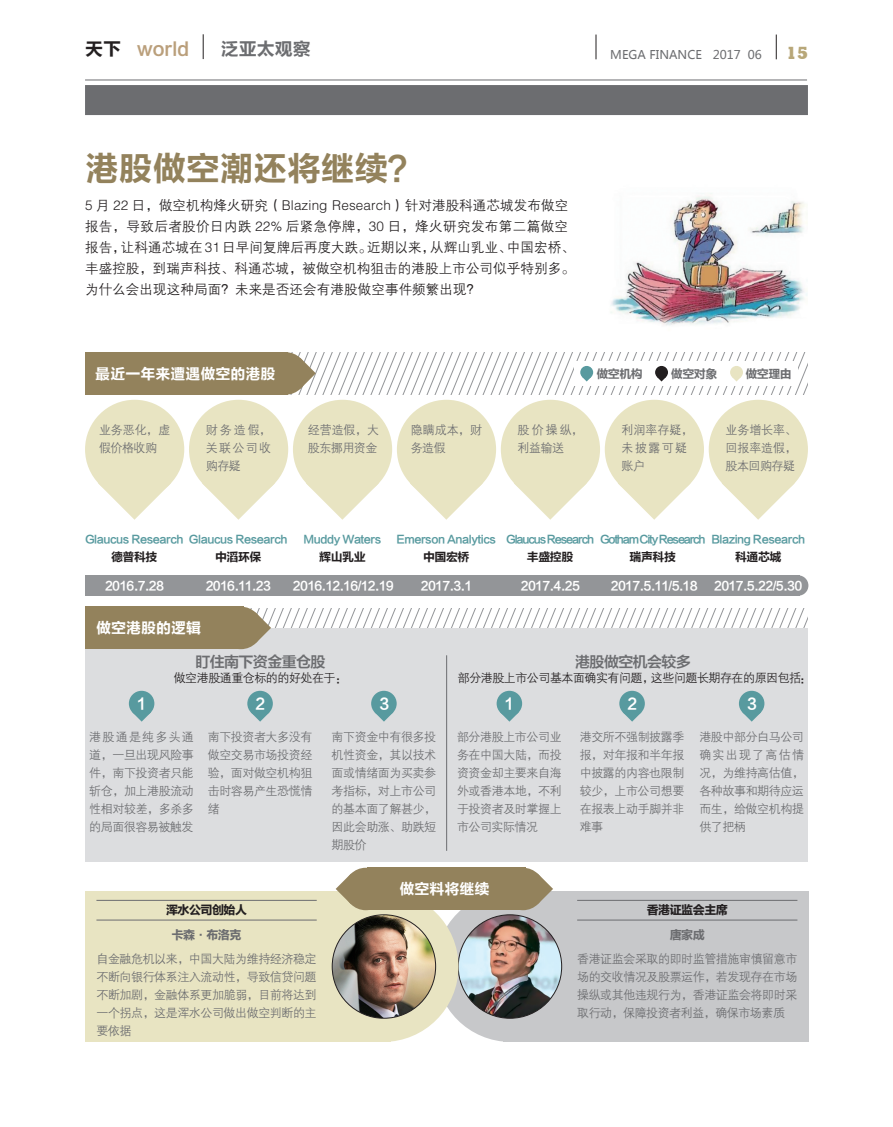
<style>
.page{position:relative;width:893px;height:1127px;background:#fff}
.page>*{position:absolute;margin:0;border:0;box-sizing:border-box;transform-origin:0 0}
.t1{font:33.6px "FZLTCHJW GB1 0";color:#93825c}
.t2{font:18px "FZLTCHJW GB1 0";color:#ba9f7b}
.t3{font:18px "FZLTCHJW GB1 0";color:#6c6d70}
.t4{font:18px "FZLTCHJW GB1 0";color:#231f20}
.t5{font:800 16.95px "Stymie BT";color:#b8a779}
.t6{font:15px "FZLTCHJW GB1 0";color:#fff}
.t7{font:15px "FZLTZCHK GBK1 0";letter-spacing:-.04em;color:#6c6d70}
.t8{font:13.5px/21px "FZZDXJW GB1 0";letter-spacing:.01em;color:#231f20}
.t9{font:12px/18px "FZZDXJW GB1 0";letter-spacing:-.035em;color:#6c6d70;text-align:justify}
.t10{font:12px "FZLTCHJW GB1 0";letter-spacing:-.04em;color:#fff}
.t11{font:12px "FZZDXJW GB1 0";letter-spacing:-.04em;color:#231f20}
.t12{font:12px "FZLTCHJW GB1 0";letter-spacing:-.04em;color:#231f20}
.t13{font:12px "Microsoft Ya Hei";color:#6c6d70}
.t14{font:12px "FZLTDHK GBK1 0";letter-spacing:-.04em;color:#231f20}
.t15{font:12px/18px "FZZDXJW GB1 0";color:#6c6d70}
.t16{font:12px "FZLTCHJW GB1 0";letter-spacing:-.04em;color:#6c6d70}
.t17{font:12px "FZLTDHK GBK1 0";letter-spacing:-.04em;color:#6c6d70}
.t18{font:12px/18px "FZZDXJW GB1 0";letter-spacing:.065em;color:#6c6d70}
.t19{font:10.8px "FZLTCHJW GB1 0";letter-spacing:-.045em;color:#589a9f}
.t20{font:10.8px "FZLTCHJW GB1 0";letter-spacing:-.115em;color:#589a9f}
.t21{font:10.8px "FZLTCHJW GB1 0";letter-spacing:-.11em;color:#589a9f}
</style>
<div class="page">
<svg style="left:596px;top:35px;width:1px;height:24px"></svg>
<svg style="left:776px;top:35px;width:1px;height:24px"></svg>
<div style="left:85px;top:628px;width:723px;height:233px;background:#dcdddf"></div>
<div style="left:435px;top:891px;width:151px;height:151px;background:#c7c8ca;border-radius:50%"></div>
<div style="left:503px;top:891px;width:305px;height:151px;background:#c7c8ca"></div>
<hr style="left:577px;top:920px;width:220px;height:1px;background:#6c6d70">
<hr style="left:577px;top:900px;width:220px;height:1px;background:#6c6d70">
<img style="left:458px;top:915px;width:104px;height:103px;border-radius:52px">
<div style="left:308px;top:891px;width:150px;height:151px;background:#e8e4c2;border-radius:50%"></div>
<div style="left:85px;top:891px;width:305px;height:151px;background:#e8e4c2"></div>
<hr style="left:96px;top:920px;width:221px;height:1px;background:#6c6d70">
<hr style="left:96px;top:900px;width:221px;height:1px;background:#6c6d70">
<div style="left:85px;top:85px;width:723px;height:30px;background:#6c6d70"></div>
<hr style="left:85px;top:80px;width:722px;height:1px;background:#6c6d70">
<svg style="left:203px;top:34px;width:1px;height:25px"></svg>
<div style="left:85px;top:400px;width:99px;height:99px;background:#e8e4c2;border-radius:50%"></div>
<svg style="left:98px;top:483px;width:73px;height:37px"></svg>
<div style="left:293px;top:400px;width:99px;height:99px;background:#e8e4c2;border-radius:50%"></div>
<svg style="left:306px;top:483px;width:73px;height:37px"></svg>
<div style="left:605px;top:400px;width:99px;height:99px;background:#e8e4c2;border-radius:50%"></div>
<svg style="left:618px;top:483px;width:73px;height:37px"></svg>
<div style="left:189px;top:400px;width:99px;height:99px;background:#e8e4c2;border-radius:50%"></div>
<svg style="left:202px;top:483px;width:73px;height:37px"></svg>
<div style="left:501px;top:400px;width:99px;height:99px;background:#e8e4c2;border-radius:50%"></div>
<svg style="left:514px;top:483px;width:73px;height:37px"></svg>
<div style="left:397px;top:400px;width:99px;height:99px;background:#e8e4c2;border-radius:50%"></div>
<svg style="left:410px;top:483px;width:73px;height:37px"></svg>
<div style="left:709px;top:400px;width:99px;height:99px;background:#e8e4c2;border-radius:50%"></div>
<svg style="left:722px;top:483px;width:72px;height:37px"></svg>
<svg style="left:288px;top:352px;width:520px;height:43px"></svg>
<div style="left:85px;top:352px;width:203px;height:43px;background:#93825c"></div>
<svg style="left:239px;top:608px;width:568px;height:42px"></svg>
<div style="left:85px;top:607px;width:158px;height:42px;background:#93825c"></div>
<div style="left:788px;top:575px;width:20px;height:21px;background:#939598;border-radius:50%"></div>
<div style="left:85px;top:575px;width:714px;height:21px;background:#939598"></div>
<div style="left:502px;top:868px;width:42px;height:42px;background:#93825c;border-radius:50%"></div>
<svg style="left:537px;top:873px;width:16px;height:31px"></svg>
<div style="left:345px;top:868px;width:42px;height:42px;background:#93825c;border-radius:50%"></div>
<svg style="left:336px;top:873px;width:16px;height:31px"></svg>
<div style="left:367px;top:868px;width:158px;height:42px;background:#93825c"></div>
<img style="left:332px;top:915px;width:104px;height:103px">
<img style="left:611px;top:193px;width:196px;height:133px">
<div style="left:129px;top:691px;width:25px;height:25px;background:#589a9f;border-radius:50%"></div>
<svg style="left:132px;top:712px;width:19px;height:10px"></svg>
<div style="left:371px;top:691px;width:26px;height:25px;background:#589a9f;border-radius:50%"></div>
<svg style="left:375px;top:713px;width:18px;height:9px"></svg>
<div style="left:247px;top:691px;width:26px;height:25px;background:#589a9f;border-radius:50%"></div>
<svg style="left:251px;top:713px;width:18px;height:9px"></svg>
<div style="left:497px;top:691px;width:25px;height:25px;background:#589a9f;border-radius:50%"></div>
<svg style="left:500px;top:712px;width:19px;height:10px"></svg>
<div style="left:739px;top:691px;width:25px;height:25px;background:#589a9f;border-radius:50%"></div>
<svg style="left:742px;top:712px;width:19px;height:10px"></svg>
<div style="left:619px;top:691px;width:26px;height:25px;background:#589a9f;border-radius:50%"></div>
<svg style="left:623px;top:713px;width:18px;height:9px"></svg>
<hr style="left:446px;top:655px;width:1px;height:196px;background:#6c6d70">
<p class="t4" style="left:85px;top:39px;width:37px">天下</p>
<p class="t2" style="left:137px;top:39px;width:54px">world</p>
<p class="t3" style="left:221px;top:39px;width:91px">泛亚太观察</p>
<p class="t1" style="left:85px;top:150px;width:338px">港股做空潮还将继续？</p>
<p class="t8" style="left:85px;top:195px;width:491px">5 月 22 日，做空机构烽火研究（Blazing Research）针对港股科通芯城发布做空报告，导致后者股价日内跌 22% 后紧急停牌，30 日，烽火研究发布第二篇做空报告，让科通芯城在 31 日早间复牌后再度大跌。近期以来，从辉山乳业、中国宏桥、丰盛控股，到瑞声科技、科通芯城，被做空机构狙击的港股上市公司似乎特别多。</p>
<p class="t8" style="left:85px;top:279px;width:397px">为什么会出现这种局面？未来是否还会有港股做空事件频繁出现？</p>
<p class="t13" style="left:610px;top:47px;width:153px">MEGA FINANCE 2017 06</p>
<p class="t5" style="left:786px;top:43px;width:23px">15</p>
<p class="t6" style="left:95px;top:365px;width:181px">最近一年来遭遇做空的港股</p>
<p class="t16" style="left:596px;top:367px;width:48px">做空机构</p>
<p class="t16" style="left:671px;top:367px;width:48px">做空对象</p>
<p class="t16" style="left:745px;top:367px;width:48px">做空理由</p>
<p class="t9" style="left:99px;top:421px;width:73px">业务恶化，虚假价格收购</p>
<p class="t9" style="left:206px;top:421px;width:67px">财务造假，关联公司收购存疑</p>
<p class="t9" style="left:308px;top:421px;width:73px">经营造假，大股东挪用资金</p>
<p class="t15" style="left:622px;top:421px;width:73px">利润率存疑，未披露可疑账户</p>
<p class="t9" style="left:725px;top:421px;width:73px">业务增长率、回报率造假，股本回购存疑</p>
<p class="t9" style="left:411px;top:421px;width:73px">隐瞒成本，财务造假</p>
<p class="t18" style="left:518px;top:421px;width:67px">股价操纵，利益输送</p>
<p class="t19" style="left:85px;top:533px;width:100px">Glaucus Research</p>
<p class="t19" style="left:189px;top:533px;width:100px">Glaucus Research</p>
<p class="t19" style="left:304px;top:533px;width:79px">Muddy Waters</p>
<p class="t19" style="left:396px;top:533px;width:101px">Emerson Analytics</p>
<p class="t21" style="left:506px;top:533px;width:89px">Glaucus Research</p>
<p class="t20" style="left:600px;top:533px;width:107px">Gotham City Research</p>
<p class="t19" style="left:711px;top:533px;width:95px">Blazing Research</p>
<p class="t12" style="left:111px;top:550px;width:48px">德普科技</p>
<p class="t12" style="left:215px;top:550px;width:48px">中滔环保</p>
<p class="t12" style="left:319px;top:550px;width:48px">辉山乳业</p>
<p class="t12" style="left:423px;top:550px;width:48px">中国宏桥</p>
<p class="t12" style="left:527px;top:550px;width:48px">丰盛控股</p>
<p class="t12" style="left:630px;top:550px;width:48px">瑞声科技</p>
<p class="t12" style="left:735px;top:550px;width:48px">科通芯城</p>
<p class="t10" style="left:105px;top:579px;width:61px">2016.7.28</p>
<p class="t10" style="left:206px;top:579px;width:67px">2016.11.23</p>
<p class="t10" style="left:293px;top:579px;width:102px">2016.12.16/12.19</p>
<p class="t10" style="left:421px;top:579px;width:53px">2017.3.1</p>
<p class="t10" style="left:521px;top:579px;width:61px">2017.4.25</p>
<p class="t10" style="left:611px;top:579px;width:88px">2017.5.11/5.18</p>
<p class="t10" style="left:714px;top:579px;width:90px">2017.5.22/5.30</p>
<p class="t6" style="left:96px;top:620px;width:106px">做空港股的逻辑</p>
<p class="t7" style="left:195px;top:653px;width:132px">盯住南下资金重仓股</p>
<p class="t11" style="left:174px;top:672px;width:175px">做空港股通重仓标的的好处在于：</p>
<p class="t7" style="left:575px;top:653px;width:117px">港股做空机会较多</p>
<p class="t11" style="left:458px;top:672px;width:355px">部分港股上市公司基本面确实有问题，这些问题长期存在的原因包括：</p>
<p class="t6" style="left:137px;top:695px;width:11px">1</p>
<p class="t6" style="left:255px;top:695px;width:11px">2</p>
<p class="t6" style="left:379px;top:695px;width:11px">3</p>
<p class="t6" style="left:505px;top:695px;width:11px">1</p>
<p class="t6" style="left:627px;top:695px;width:11px">2</p>
<p class="t6" style="left:747px;top:695px;width:11px">3</p>
<p class="t9" style="left:89px;top:728px;width:106px">港股通是纯多头通道，一旦出现风险事件，南下投资者只能斩仓，加上港股流动性相对较差，多杀多的局面很容易被触发</p>
<p class="t9" style="left:208px;top:728px;width:106px">南下投资者大多没有做空交易市场投资经验，面对做空机构狙击时容易产生恐慌情绪</p>
<p class="t9" style="left:332px;top:728px;width:106px">南下资金中有很多投机性资金，其以技术面或情绪面为买卖参考指标，对上市公司的基本面了解甚少，因此会助涨、助跌短期股价</p>
<p class="t9" style="left:457px;top:728px;width:106px">部分港股上市公司业务在中国大陆，而投资资金却主要来自海外或香港本地，不利于投资者及时掌握上市公司实际情况</p>
<p class="t9" style="left:580px;top:728px;width:106px">港交所不强制披露季报，对年报和半年报中披露的内容也限制较少，上市公司想要在报表上动手脚并非难事</p>
<p class="t9" style="left:699px;top:728px;width:106px">港股中部分白马公司确实出现了高估情况，为维持高估值，各种故事和期待应运而生，给做空机构提供了把柄</p>
<p class="t14" style="left:166px;top:904px;width:83px">浑水公司创始人</p>
<p class="t17" style="left:172px;top:928px;width:71px">卡森·布洛克</p>
<p class="t9" style="left:96px;top:950px;width:222px">自金融危机以来，中国大陆为维持经济稳定不断向银行体系注入流动性，导致信贷问题不断加剧，金融体系更加脆弱，目前将达到一个拐点，这是浑水公司做出做空判断的主要依据</p>
<p class="t6" style="left:399px;top:881px;width:91px">做空料将继续</p>
<p class="t14" style="left:647px;top:904px;width:83px">香港证监会主席</p>
<p class="t17" style="left:670px;top:928px;width:37px">唐家成</p>
<p class="t9" style="left:577px;top:950px;width:222px">香港证监会采取的即时监管措施审慎留意市场的交收情况及股票运作，若发现存在市场操纵或其他违规行为，香港证监会将即时采取行动，保障投资者利益，确保市场素质</p>
</div>
